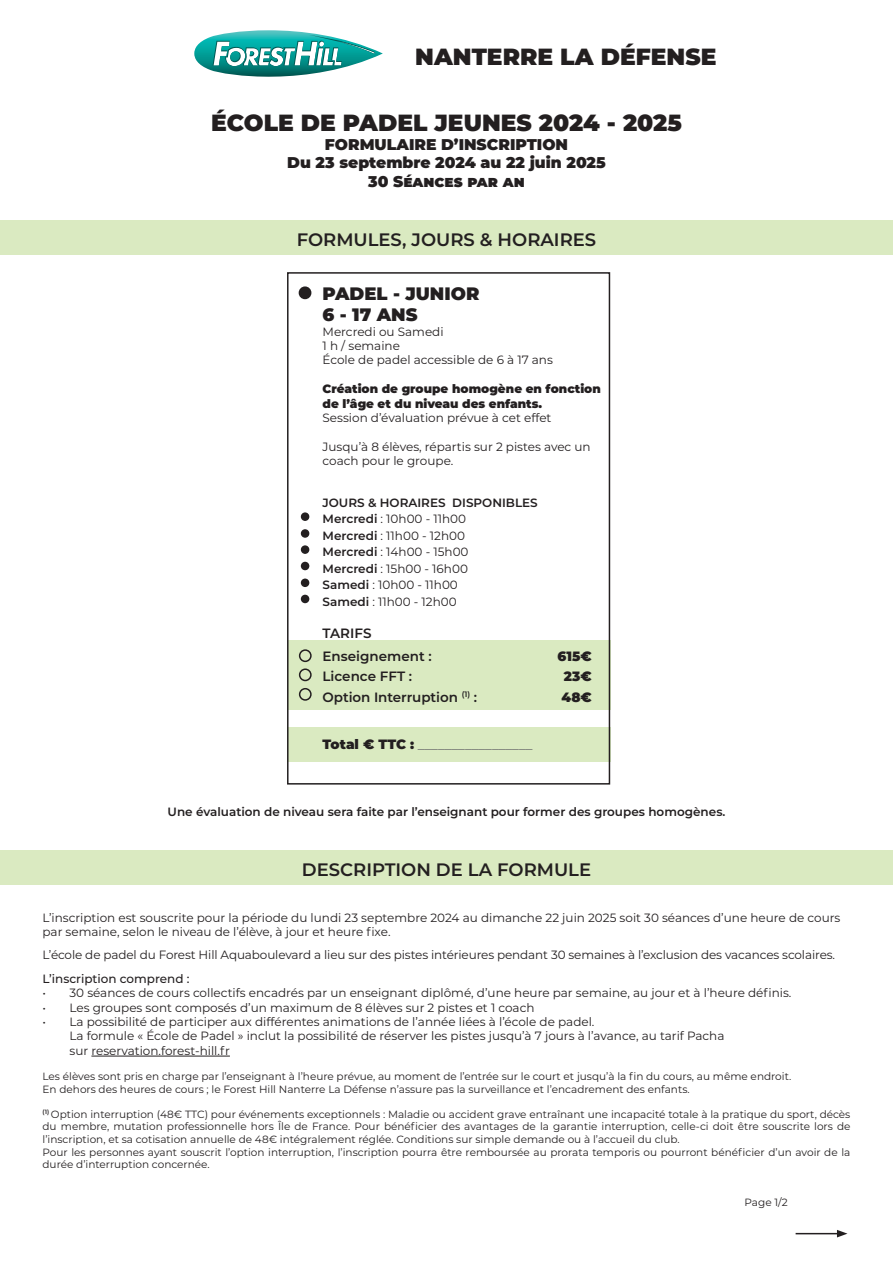
<style>
.page{position:relative;width:893px;height:1263px;background:#fff}
.page>*{position:absolute;margin:0;border:0;box-sizing:border-box;transform-origin:0 0}
.t1{font:900 23.4px "Montserrat";color:#231f20}
.t2{font:600 18px "Montserrat";color:#231f20}
.t3{font:900 18px/21.6px "Montserrat";color:#231f20}
.t4{font:900 15.6px/18.8px "Montserrat";color:#231f20;text-align:center}
.t5{font:600 13.5px/23.1px "Montserrat";color:#231f20}
.t6{font:13.5px "Montserrat";color:#636366}
.t7{font:900 13.5px "Montserrat";color:#231f20}
.t8{font:12px/14.4px "Montserrat";color:#231f20}
.t9{font:600 12px "Montserrat";color:#231f20}
.t10{font:900 12px/14.4px "Montserrat";color:#231f20}
.t11{font:500 12px "Montserrat";color:#231f20}
.t12{font:10.5px/12.6px "Montserrat";color:#231f20}
.s1{font-weight:600}
.s2{font-weight:900;color:#231f20}
</style>
<div class="page">
<svg style="left:194px;top:30px;width:189px;height:47px"></svg>
<hr style="left:91px;top:1056px;width:139px;height:1px;background:#231f20">
<div style="left:0;top:220px;width:893px;height:34px;background:#daeac1"></div>
<div style="left:0;top:850px;width:893px;height:34px;background:#daeac1"></div>
<hr style="left:796px;top:1233px;width:43px;height:1px;background:#231f20">
<svg style="left:837px;top:1230px;width:10px;height:7px"></svg>
<div style="left:287px;top:728px;width:323px;height:34px;background:#daeac1"></div>
<div style="left:287px;top:640px;width:323px;height:69px;background:#daeac1"></div>
<div style="left:287px;top:272px;width:323px;height:512px;border:2px solid #231f20"></div>
<div style="left:300px;top:288px;width:10px;height:10px;background:#231f20;border-radius:50%"></div>
<div style="left:299px;top:286px;width:12px;height:13px;border:3px solid #231f20;border-radius:50%"></div>
<div style="left:302px;top:513px;width:7px;height:7px;background:#231f20;border-radius:50%"></div>
<div style="left:301px;top:512px;width:8px;height:9px;border:2px solid #231f20;border-radius:50%"></div>
<div style="left:302px;top:530px;width:7px;height:7px;background:#231f20;border-radius:50%"></div>
<div style="left:301px;top:529px;width:8px;height:9px;border:2px solid #231f20;border-radius:50%"></div>
<div style="left:302px;top:546px;width:7px;height:7px;background:#231f20;border-radius:50%"></div>
<div style="left:301px;top:545px;width:8px;height:9px;border:2px solid #231f20;border-radius:50%"></div>
<div style="left:299px;top:688px;width:13px;height:13px;border:2px solid #231f20;border-radius:50%"></div>
<div style="left:299px;top:649px;width:13px;height:13px;border:2px solid #231f20;border-radius:50%"></div>
<div style="left:299px;top:668px;width:13px;height:13px;border:2px solid #231f20;border-radius:50%"></div>
<div style="left:302px;top:562px;width:7px;height:7px;background:#231f20;border-radius:50%"></div>
<div style="left:301px;top:562px;width:8px;height:8px;border:2px solid #231f20;border-radius:50%"></div>
<div style="left:302px;top:579px;width:7px;height:7px;background:#231f20;border-radius:50%"></div>
<div style="left:301px;top:578px;width:8px;height:9px;border:2px solid #231f20;border-radius:50%"></div>
<div style="left:302px;top:595px;width:7px;height:7px;background:#231f20;border-radius:50%"></div>
<div style="left:301px;top:595px;width:8px;height:8px;border:2px solid #231f20;border-radius:50%"></div>
<h1 class="t1" style="left:415px;top:39px;width:303px">NANTERRE LA DÉFENSE</h1>
<h1 class="t1" style="left:211px;top:105px;width:472px">ÉCOLE DE PADEL JEUNES 2024 - 2025</h1>
<h3 class="t4" style="left:287px;top:134px;width:320px">FORMULAIRE D’INSCRIPTION<br>Du 23 septembre 2024 au 22 juin 2025<br>30 Séances par an</h3>
<h2 class="t2" style="left:297px;top:227px;width:301px">FORMULES, JOURS &amp; HORAIRES</h2>
<h2 class="t3" style="left:323px;top:281px;width:158px">PADEL - JUNIOR<br>6 - 17 ANS</h2>
<p class="t8" style="left:323px;top:324px;width:232px">Mercredi ou Samedi<br>1 h / semaine<br>École de padel accessible de 6 à 17 ans</p>
<p class="t10" style="left:323px;top:381px;width:280px">Création de groupe homogène en fonction de l’âge et du niveau des enfants.</p>
<p class="t8" style="left:323px;top:410px;width:230px">Session d’évaluation prévue à cet effet</p>
<p class="t8" style="left:323px;top:439px;width:270px">Jusqu’à 8 élèves, répartis sur 2 pistes avec un coach pour le groupe.</p>
<p class="t8" style="left:323px;top:494px;width:217px;line-height:16.5px"><span class="s1">JOURS &amp; HORAIRES DISPONIBLES<br>Mercredi</span> : 10h00 - 11h00<br><span class="s1">Mercredi</span> : 11h00 - 12h00<br><span class="s1">Mercredi</span> : 14h00 - 15h00<br><span class="s1">Mercredi</span> : 15h00 - 16h00<br><span class="s1">Samedi</span> : 10h00 - 11h00<br><span class="s1">Samedi</span> : 11h00 - 12h00</p>
<p class="t5" style="left:323px;top:621px;width:111px">TARIFS<br>Enseignement :</p>
<p class="t7" style="left:557px;top:646px;width:36px">615€</p>
<p class="t5" style="left:323px;top:664px;width:91px">Licence FFT :</p>
<p class="t7" style="left:564px;top:666px;width:29px">23€</p>
<p class="t5" style="left:323px;top:685px;width:156px">Option Interruption <sup>(1)</sup> :</p>
<p class="t7" style="left:562px;top:687px;width:32px">48€</p>
<p class="t6" style="left:323px;top:735px;width:211px"><span class="s2">Total € TTC :</span> _________________</p>
<p class="t9" style="left:168px;top:803px;width:559px">Une évaluation de niveau sera faite par l’enseignant pour former des groupes homogènes.</p>
<h2 class="t2" style="left:302px;top:857px;width:291px">DESCRIPTION DE LA FORMULE</h2>
<p class="t8" style="left:43px;top:910px;width:799px">L’inscription est souscrite pour la période du lundi 23 septembre 2024 au dimanche 22 juin 2025 soit 30 séances d’une heure de cours par semaine, selon le niveau de l’élève, à jour et heure fixe.</p>
<p class="t8" style="left:43px;top:947px;width:794px">L’école de padel du Forest Hill Aquaboulevard a lieu sur des pistes intérieures pendant 30 semaines à l’exclusion des vacances scolaires.</p>
<p class="t11" style="left:43px;top:970px;width:149px">L’inscription comprend :</p>
<p class="t8" style="left:43px;top:985px;width:750px">• 30 séances de cours collectifs encadrés par un enseignant diplômé, d’une heure par semaine, au jour et à l’heure définis.</p>
<p class="t8" style="left:43px;top:1000px;width:493px">• Les groupes sont composés d’un maximum de 8 élèves sur 2 pistes et 1 coach</p>
<p class="t8" style="left:70px;top:1014px;width:656px;text-indent:-27px">• La possibilité de participer aux différentes animations de l’année liées à l’école de padel.<br>La formule « École de Padel » inclut la possibilité de réserver les pistes jusqu’à 7 jours à l’avance, au tarif Pacha sur reservation.forest-hill.fr</p>
<p class="t12" style="left:43px;top:1070px;width:750px">Les élèves sont pris en charge par l’enseignant à l’heure prévue, au moment de l’entrée sur le court et jusqu’à la fin du cours, au même endroit.<br>En dehors des heures de cours ; le Forest Hill Nanterre La Défense n’assure pas la surveillance et l’encadrement des enfants.</p>
<p class="t12" style="left:43px;top:1107px;width:809px"><sup>(1)</sup> Option interruption (48€ TTC) pour événements exceptionnels : Maladie ou accident grave entraînant une incapacité totale à la pratique du sport, décès du membre, mutation professionnelle hors Île de France. Pour bénéficier des avantages de la garantie interruption, celle-ci doit être souscrite lors de l’inscription, et sa cotisation annuelle de 48€ intégralement réglée. Conditions sur simple demande ou à l’accueil du club.<br>Pour les personnes ayant souscrit l’option interruption, l’inscription pourra être remboursée au prorata temporis ou pourront bénéficier d’un avoir de la durée d’interruption concernée.</p>
<p class="t12" style="left:745px;top:1196px;width:45px">Page 1/2</p>
</div>
